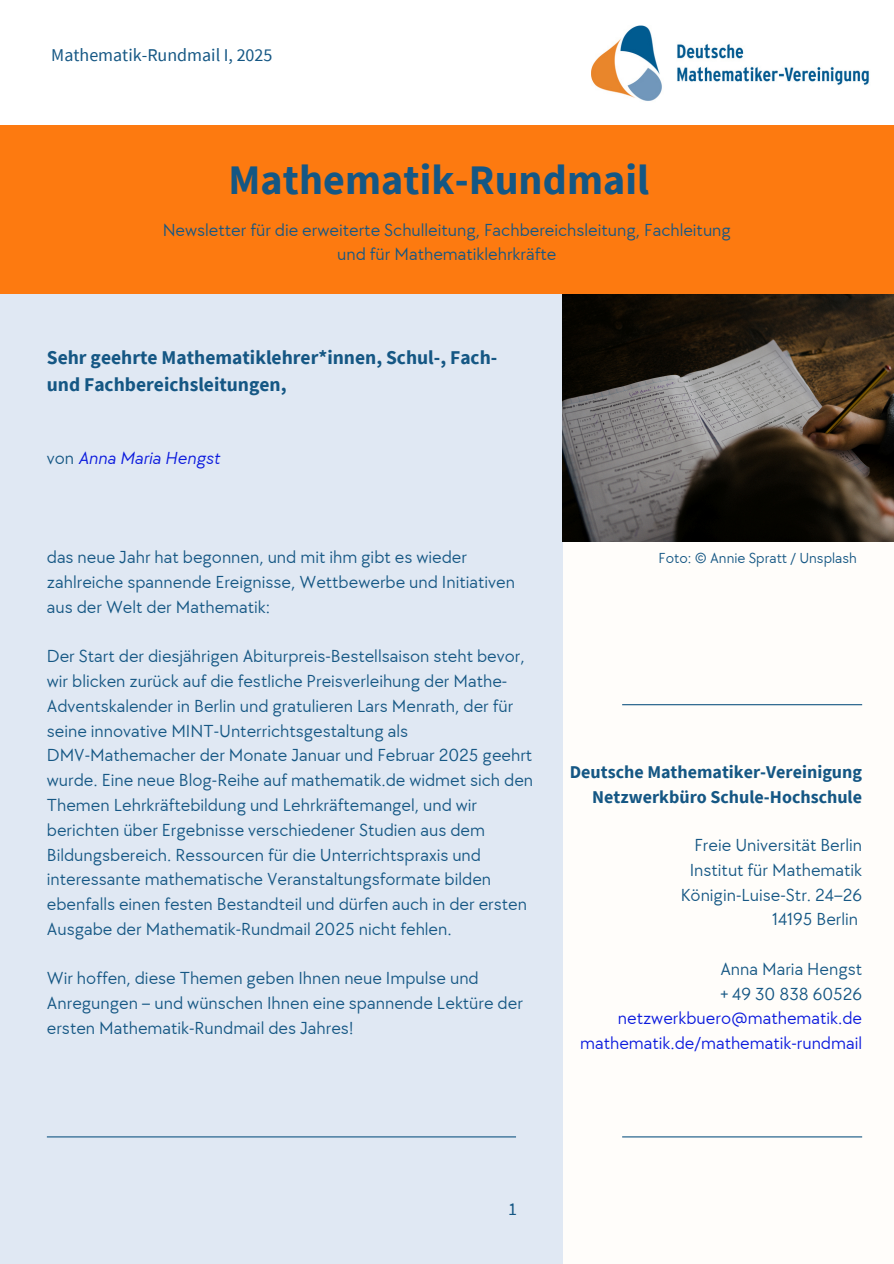
<style>
.page{position:relative;width:894px;height:1264px;background:#fff}
.page>*{position:absolute;margin:0;border:0;box-sizing:border-box;transform-origin:0 0}
.t1{font:700 42px "Source Sans Pro";letter-spacing:.005em;color:#155784}
.t2{font:700 19.5px/27px "Source Sans Pro";color:#155784}
.t3{font:18px/24.8px "TT Chocolates";color:#155784}
.t4{font:18px/24.8px "TT Chocolates";color:#0a19dd;text-align:right}
.t5{font:700 18px/24.8px "Source Sans Pro";color:#155784;text-align:right}
.t6{font:18px "Source Sans Pro";color:#155784}
.t7{font:italic 18px "TT Chocolates";color:#0a19dd}
.t8{font:15px "TT Chocolates";color:#155784}
.s1{font-style:normal;color:#155784}
.s2{color:#155784}
</style>
<div class="page">
<img style="left:591px;top:26px;width:278px;height:75px">
<div style="left:0;top:126px;width:893px;height:168px;background:#fd7a10"></div>
<div style="left:562px;top:294px;width:331px;height:969px;background:#fffdfa"></div>
<div style="left:0;top:294px;width:562px;height:969px;background:#e0e8f3"></div>
<hr style="left:622px;top:1136px;width:239px;height:1px;background:#155784">
<hr style="left:622px;top:704px;width:239px;height:1px;background:#155784">
<hr style="left:47px;top:1136px;width:469px;height:1px;background:#155784">
<img style="left:562px;top:294px;width:331px;height:247px">
<h3 class="t6" style="left:51px;top:44px;width:223px">Mathematik-Rundmail I, 2025</h3>
<h3 class="t1" style="left:228px;top:153px;width:422px">Mathema tik-Rundmail</h3>
<h3 class="t3" style="left:163px;top:218px;width:569px;text-align:center">Newsletter für die erweiterte Schulleitung, Fachbereichsleitung, Fachleitung und für Mathematiklehrkräfte</h3>
<h3 class="t2" style="left:47px;top:344px;width:452px">Sehr geehrte Mathematiklehrer*innen, Schul-, Fach&shy;und Fachbereichsleitungen,</h3>
<p class="t7" style="left:47px;top:448px;width:174px"><span class="s1">von</span> Anna Maria Hengst</p>
<h1 class="t3" style="left:47px;top:545px;width:469px">das neue Jahr hat begonnen, und mit ihm gibt es wieder zahlreiche spannende Ereignisse, Wettbewerbe und Initiativen aus der Welt der Mathematik:</h1>
<h3 class="t3" style="left:47px;top:644px;width:487px">Der Start der diesjährigen Abiturpreis-Bestellsaison steht bevor, wir blicken zurück auf die festliche Preisverleihung der Mathe-Adventskalender in Berlin und gratulieren Lars Menrath, der für seine innovative MINT-Unterrichtsgestaltung als DMV-Mathemacher der Monate Januar und Februar 2025 geehrt wurde. Eine neue Blog-Reihe auf mathematik.de widmet sich den Themen Lehrkräftebildung und Lehrkräftemangel, und wir berichten über Ergebnisse verschiedener Studien aus dem Bildungsbereich. Ressourcen für die Unterrichtspraxis und interessante mathematische Veranstaltungsformate bilden ebenfalls einen festen Bestandteil und dürfen auch in der ersten Ausgabe der Mathematik-Rundmail 2025 nicht fehlen.</h3>
<h2 class="t3" style="left:47px;top:966px;width:477px">Wir hoffen, diese Themen geben Ihnen neue Impulse und<br>Anregungen – und wünschen Ihnen eine spannende Lektüre der ersten Mathematik-Rundmail des Jahres!</h2>
<h3 class="t8" style="left:658px;top:549px;width:200px">Foto: © Annie Spratt / Unsplash</h3>
<p class="t5" style="left:569px;top:759px;width:294px">Deutsche Mathematiker-Vereinigung<br>Netzwerkbüro Schule-Hochschule</p>
<p class="t3" style="left:680px;top:833px;width:183px;text-align:right">Freie Universität Berlin<br>Institut für Mathematik<br>Königin-Luise-Str. 24–26<br>14195 Berlin</p>
<p class="t4" style="left:580px;top:957px;width:283px"><span class="s2">Anna Maria Hengst<br>+ 49 30 838 60526 </span>netzwerkbuero@mathematik.de mathematik.de/mathematik-rundmail</p>
<p class="t6" style="left:508px;top:1197px;width:10px">1</p>
</div>
